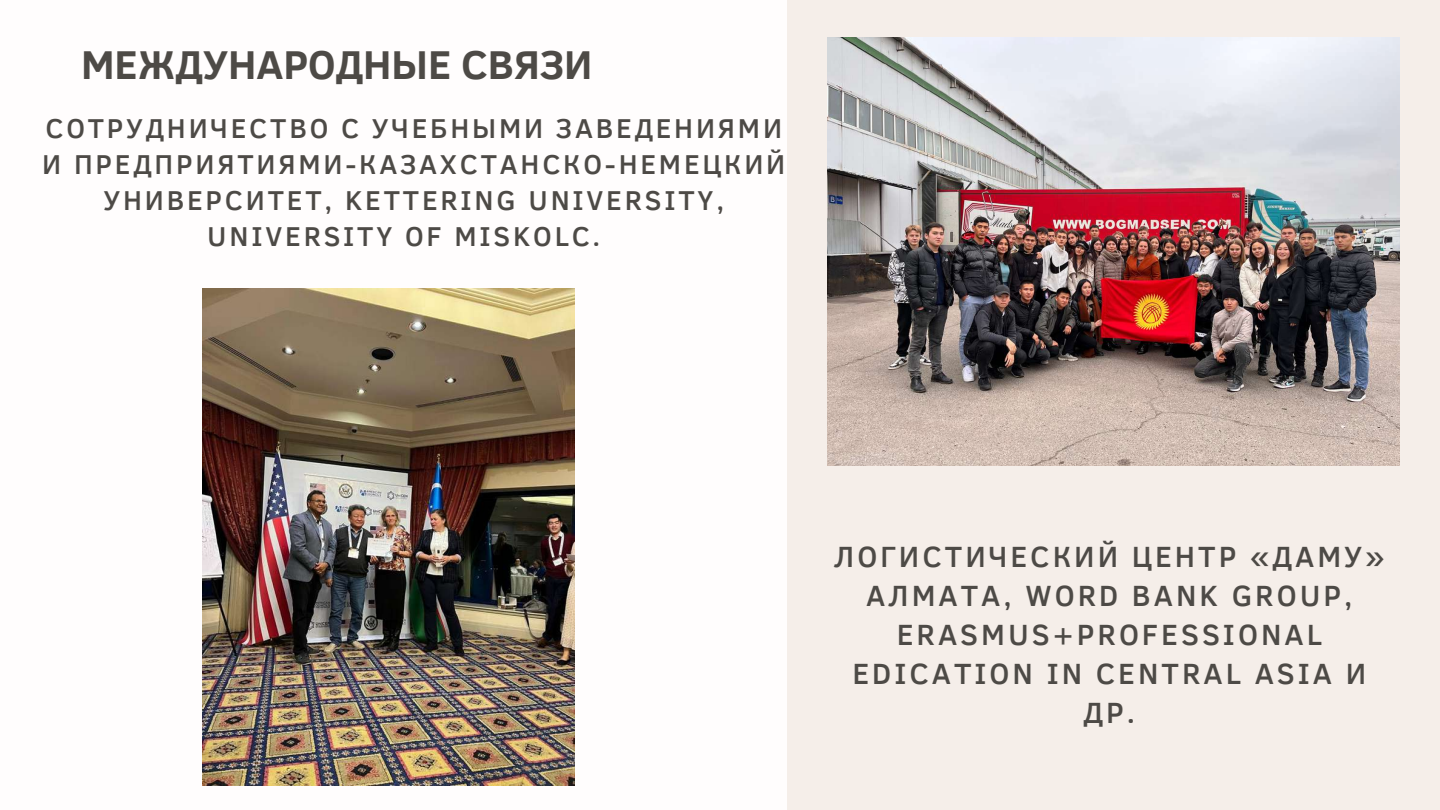
<style>
.page{position:relative;width:1440px;height:810px;background:#fff}
.page>*{position:absolute;margin:0;border:0;box-sizing:border-box;transform-origin:0 0}
.t1{font:700 41.2px "Clear Sans";color:#4d4a46}
.t2{font:500 30px/39px "Clear Sans";letter-spacing:.1em;color:#4d4a46;text-align:center}
.t3{font:500 28px "Clear Sans";letter-spacing:.1em;color:#4d4a46}
</style>
<div class="page">
<div style="left:788px;top:0;width:652px;height:810px;background:#f5eee9"></div>
<img style="left:828px;top:37px;width:571px;height:429px">
<img style="left:202px;top:289px;width:373px;height:496px">
<h1 class="t1" style="left:81px;top:34px;width:513px">МЕЖДУНАРОДНЫЕ СВЯЗИ</h1>
<p class="t3" style="left:45px;top:108px;width:738px">СОТРУДНИЧЕСТВО С УЧЕБНЫМИ ЗАВЕДЕНИЯМИ</p>
<p class="t3" style="left:42px;top:144px;width:745px">И ПРЕДПРИЯТИЯМИ-КАЗАХСТАНСКО-НЕМЕЦКИЙ</p>
<p class="t3" style="left:103px;top:180px;width:622px">УНИВЕРСИТЕТ, KETTERING UNIVERSITY,</p>
<p class="t3" style="left:207px;top:216px;width:395px">UNIVERSITY OF MISKOLC.</p>
<p class="t2" style="left:834px;top:535px;width:552px">ЛОГИСТИЧЕСКИЙ ЦЕНТР «ДАМУ»<br>АЛМАТА, WORD BANK GROUP,<br>ERASMUS+PROFESSIONAL<br>EDICATION IN CENTRAL ASIA И<br>ДР.</p>
</div>
